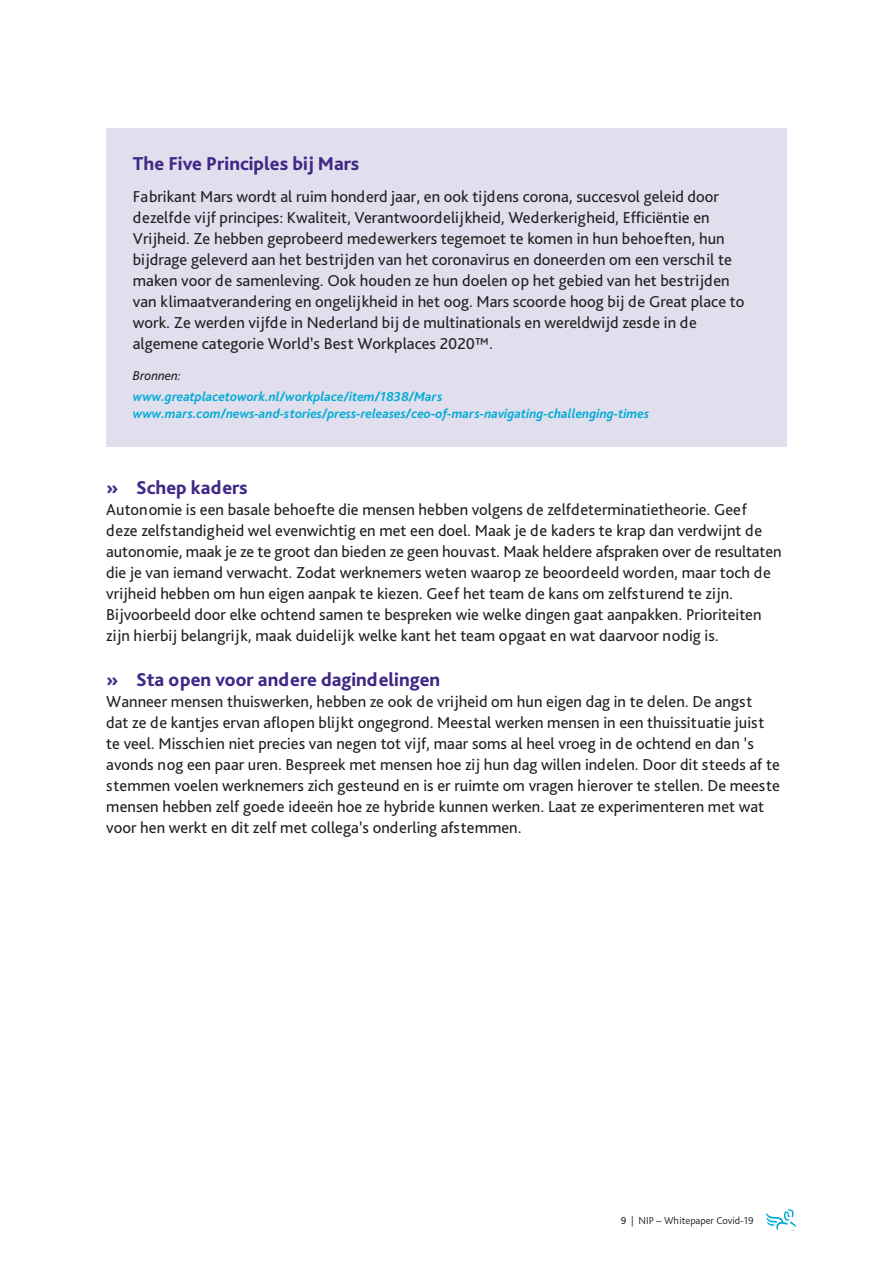
<style>
.page{position:relative;width:893px;height:1263px;background:#fff}
.page>*{position:absolute;margin:0;border:0;box-sizing:border-box;transform-origin:0 0}
.KOPJE_KLEIN{font:800 19.5px "Bliss Pro";color:#402886}
.broodtekst{font:16.5px/21px "Bliss Pro";color:#231f20}
.broodtekst-2{font:italic 700 13.5px "Bliss Pro";color:#00acd5}
.broodtekst-3{font:italic 13.5px "Bliss Pro";color:#231f20}
.t1{font:300 10.5px "Bliss Pro";color:#231f20}
.s1{font-weight:400}
</style>
<div class="page">
<svg style="left:766px;top:1209px;width:30px;height:21px"></svg>
<div style="left:106px;top:128px;width:681px;height:318px;background:#e1deed"></div>
<p class="KOPJE_KLEIN" style="left:133px;top:151px;width:228px">The Five Principles bij Mars</p>
<p class="broodtekst" style="left:133px;top:185px;width:588px">Fabrikant Mars wordt al ruim honderd jaar, en ook tijdens corona, succesvol geleid door dezelfde vijf principes: Kwaliteit, Verantwoordelijkheid, Wederkerigheid, Efficiëntie en</p>
<p class="broodtekst" style="left:133px;top:227px;width:613px">Vrijheid. Ze hebben geprobeerd medewerkers tegemoet te komen in hun behoeften, hun bijdrage geleverd aan het bestrijden van het coronavirus en doneerden om een verschil te maken voor de samenleving. Ook houden ze hun doelen op het gebied van het bestrijden van klimaatverandering en ongelijkheid in het oog. Mars scoorde hoog bij de Great place to work. Ze werden vijfde in Nederland bij de multinationals en wereldwijd zesde in de algemene categorie World’s Best Workplaces 2020™.</p>
<p class="broodtekst-3" style="left:133px;top:367px;width:50px">Bronnen:</p>
<p class="broodtekst-2" style="left:133px;top:388px;width:311px">www.greatplacetowork.nl/workplace/item/1838/Mars</p>
<p class="broodtekst-2" style="left:133px;top:405px;width:518px">www.mars.com/news-and-stories/press-releases/ceo-of-mars-navigating-challenging-times</p>
<p class="KOPJE_KLEIN" style="left:106px;top:476px;width:143px">» Schep kaders</p>
<p class="broodtekst" style="left:106px;top:499px;width:677px">Autonomie is een basale behoefte die mensen hebben volgens de zelfdeterminatietheorie. Geef deze zelfstandigheid wel evenwichtig en met een doel. Maak je de kaders te krap dan verdwijnt de autonomie, maak je ze te groot dan bieden ze geen houvast. Maak heldere afspraken over de resultaten die je van iemand verwacht. Zodat werknemers weten waarop ze beoordeeld worden, maar toch de vrijheid hebben om hun eigen aanpak te kiezen. Geef het team de kans om zelfsturend te zijn.<br>Bijvoorbeeld door elke ochtend samen te bespreken wie welke dingen gaat aanpakken. Prioriteiten zijn hierbij belangrijk, maak duidelijk welke kant het team opgaat en wat daarvoor nodig is.</p>
<p class="KOPJE_KLEIN" style="left:106px;top:668px;width:335px">» Sta open voor andere dagindelingen</p>
<p class="broodtekst" style="left:106px;top:691px;width:675px">Wanneer mensen thuiswerken, hebben ze ook de vrijheid om hun eigen dag in te delen. De angst<br>dat ze de kantjes ervan aflopen blijkt ongegrond. Meestal werken mensen in een thuissituatie juist te veel. Misschien niet precies van negen tot vijf, maar soms al heel vroeg in de ochtend en dan ’s avonds nog een paar uren. Bespreek met mensen hoe zij hun dag willen indelen. Door dit steeds af te stemmen voelen werknemers zich gesteund en is er ruimte om vragen hierover te stellen. De meeste mensen hebben zelf goede ideeën hoe ze hybride kunnen werken. Laat ze experimenteren met wat voor hen werkt en dit zelf met collega’s onderling afstemmen.</p>
<p class="t1" style="left:621px;top:1213px;width:134px"><span class="s1">9</span> | NIP − Whitepaper Covid-19</p>
</div>
